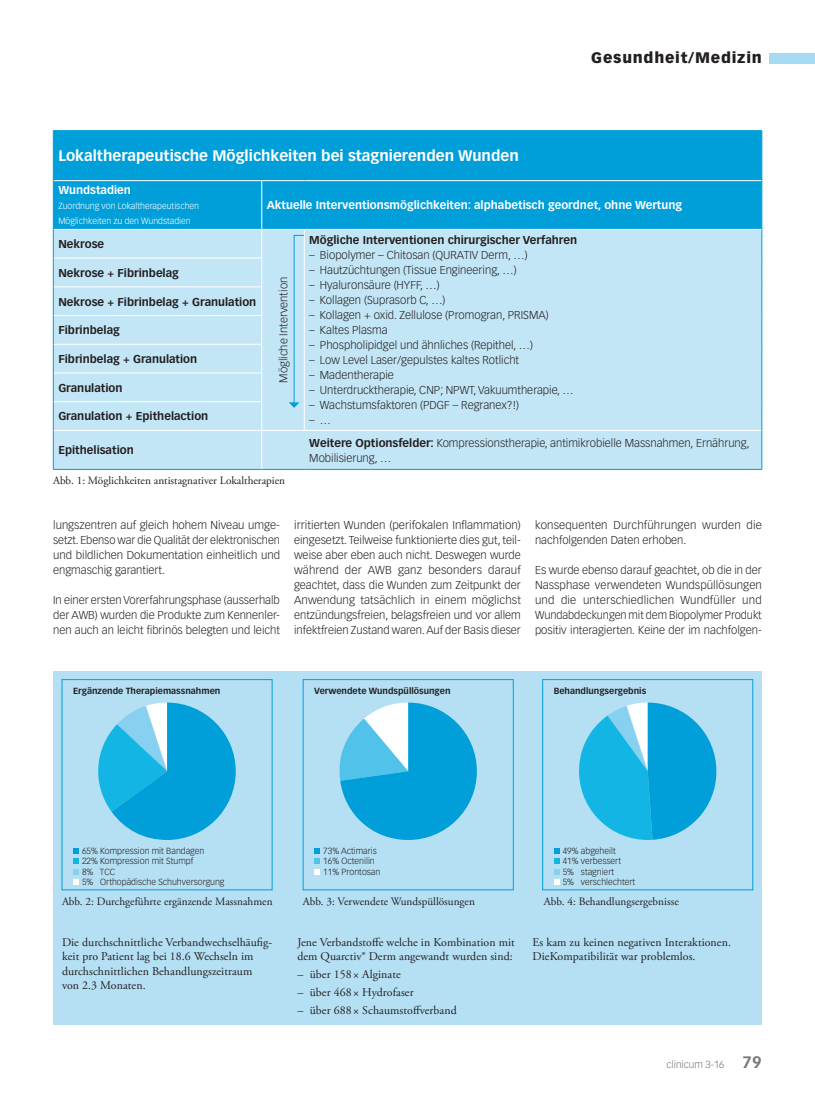
<style>
.page{position:relative;width:815px;height:1099px;background:#fff}
.page>*{position:absolute;margin:0;border:0;box-sizing:border-box;transform-origin:0 0}
.t1{font:700 15px "Vectora LT Std";color:#fff}
.t2{font:900 15px "Vectora LT Std";letter-spacing:.05em;color:#231f20}
.t3{font:11.88px/14.4px "Adobe Garamond Pro";letter-spacing:.005em;color:#231f20}
.t4{font:300 11.25px/15px "Vectora LT Std";color:#231f20;text-align:justify}
.t5{font:700 11.25px "Vectora LT Std";color:#231f20}
.t6{font:11.25px "Adobe Garamond Pro";color:#231f20}
.t7{font:700 11.25px "Vectora LT Std";color:#fff}
.t8{font:300 10px "Vectora LT Std";color:#76787b}
.t9{font:300 8.75px/10.5px "Vectora LT Std";color:#231f20}
.t10{font:700 8.75px "Vectora LT Std";color:#231f20}
.t11{font:300 8.75px/15px "Vectora LT Std";color:#fff}
.s1{font-weight:700}
.s2{font-weight:700;font-size:16.25px}
</style>
<div class="page">
<div style="left:770px;top:53px;width:45px;height:10px;background:#a5daf2"></div>
<div style="left:54px;top:131px;width:708px;height:98px;background:#009fda"></div>
<div style="left:54px;top:230px;width:708px;height:239px;background:#c3e6f6"></div>
<hr style="left:54px;top:180px;width:208px;height:1px;background:#fff">
<hr style="left:262px;top:180px;width:42px;height:1px;background:#fff">
<hr style="left:262px;top:181px;width:1px;height:48px;background:#fff">
<hr style="left:304px;top:180px;width:458px;height:1px;background:#fff">
<hr style="left:54px;top:258px;width:208px;height:1px;background:#fff">
<hr style="left:54px;top:286px;width:208px;height:1px;background:#fff">
<hr style="left:54px;top:315px;width:208px;height:1px;background:#fff">
<hr style="left:54px;top:344px;width:208px;height:1px;background:#fff">
<hr style="left:54px;top:373px;width:208px;height:1px;background:#fff">
<hr style="left:54px;top:401px;width:208px;height:1px;background:#fff">
<svg style="left:262px;top:230px;width:1px;height:200px"></svg>
<hr style="left:54px;top:430px;width:208px;height:1px;background:#fff">
<hr style="left:262px;top:430px;width:42px;height:1px;background:#fff">
<hr style="left:262px;top:430px;width:1px;height:39px;background:#fff">
<hr style="left:304px;top:430px;width:458px;height:1px;background:#fff">
<hr style="left:53px;top:130px;width:209px;height:1px;background:#009fda">
<hr style="left:53px;top:131px;width:1px;height:50px;background:#009fda">
<hr style="left:262px;top:130px;width:42px;height:1px;background:#009fda">
<hr style="left:304px;top:130px;width:458px;height:1px;background:#009fda">
<hr style="left:762px;top:131px;width:1px;height:50px;background:#009fda">
<hr style="left:53px;top:181px;width:1px;height:48px;background:#009fda">
<hr style="left:762px;top:181px;width:1px;height:48px;background:#009fda">
<svg style="left:762px;top:229px;width:1px;height:201px"></svg>
<svg style="left:53px;top:229px;width:1px;height:201px"></svg>
<hr style="left:53px;top:430px;width:1px;height:39px;background:#009fda">
<hr style="left:762px;top:430px;width:1px;height:39px;background:#009fda">
<hr style="left:53px;top:469px;width:209px;height:1px;background:#009fda">
<hr style="left:262px;top:469px;width:42px;height:1px;background:#009fda">
<hr style="left:304px;top:469px;width:458px;height:1px;background:#009fda">
<svg style="left:289px;top:229px;width:16px;height:201px"></svg>
<div style="left:53px;top:670px;width:709px;height:354px;background:#b5e0f4"></div>
<svg style="left:73px;top:848px;width:6px;height:37px"></svg>
<svg style="left:98px;top:702px;width:138px;height:138px"></svg>
<svg style="left:314px;top:848px;width:6px;height:26px"></svg>
<svg style="left:339px;top:702px;width:138px;height:138px"></svg>
<svg style="left:554px;top:848px;width:5px;height:37px"></svg>
<svg style="left:579px;top:702px;width:137px;height:138px"></svg>
<div style="left:542px;top:679px;width:211px;height:211px;border:1px solid #009fda"></div>
<h1 class="t2" style="left:591px;top:49px;width:172px">Gesundheit/Medizin</h1>
<h1 class="t1" style="left:58px;top:147px;width:462px">Lokaltherapeutische Möglichkeiten bei stagnierenden Wunden</h1>
<p class="t7" style="left:58px;top:183px;width:74px">Wundstadien</p>
<p class="t11" style="left:58px;top:199px;width:142px">Zuordnung von Lokaltherapeutischen<br>Möglichkeiten zu den Wundstadien</p>
<p class="t7" style="left:267px;top:198px;width:417px">Aktuelle Interventionsmöglichkeiten: alphabetisch geordnet, ohne Wertung</p>
<p class="t5" style="left:58px;top:237px;width:47px">Nekrose</p>
<p class="t4" style="left:276px;top:383px;width:107px;rotate:-90deg">Mögliche Intervention</p>
<p class="t5" style="left:309px;top:233px;width:269px">Mögliche Interventionen chirurgischer Verfahren</p>
<p class="t4" style="left:309px;top:248px;width:220px">– Biopolymer – Chitosan (QURATIV Derm, …)</p>
<p class="t4" style="left:309px;top:263px;width:209px">– Hautzüchtungen (Tissue Engineering, …)</p>
<p class="t4" style="left:309px;top:278px;width:132px">– Hyaluronsäure (HYFF, …)</p>
<p class="t4" style="left:309px;top:293px;width:138px">– Kollagen (Suprasorb C, …)</p>
<p class="t4" style="left:309px;top:308px;width:241px">– Kollagen + oxid. Zellulose (Promogran, PRISMA)</p>
<p class="t4" style="left:309px;top:323px;width:80px">– Kaltes Plasma</p>
<p class="t4" style="left:309px;top:338px;width:225px">– Phospholipidgel und ähnliches (Repithel, …)</p>
<p class="t4" style="left:309px;top:353px;width:211px">– Low Level Laser/gepulstes kaltes Rotlicht</p>
<p class="t4" style="left:309px;top:368px;width:86px">– Madentherapie</p>
<p class="t4" style="left:309px;top:383px;width:266px">– Unterdrucktherapie, CNP; NPWT, Vakuumtherapie, …</p>
<p class="t4" style="left:309px;top:398px;width:211px">– Wachstumsfaktoren (PDGF – Regranex?!)</p>
<p class="t4" style="left:309px;top:413px;width:23px">– …</p>
<p class="t5" style="left:58px;top:266px;width:122px">Nekrose + Fibrinbelag</p>
<p class="t5" style="left:58px;top:295px;width:200px">Nekrose + Fibrinbelag + Granulation</p>
<p class="t5" style="left:58px;top:323px;width:63px">Fibrinbelag</p>
<p class="t5" style="left:58px;top:352px;width:140px">Fibrinbelag + Granulation</p>
<p class="t5" style="left:58px;top:381px;width:66px">Granulation</p>
<p class="t5" style="left:58px;top:409px;width:151px">Granulation + Epithelaction</p>
<p class="t5" style="left:58px;top:443px;width:77px">Epithelisation</p>
<p class="t4" style="left:309px;top:435px;width:442px"><span class="s1">Weitere Optionsfelder:</span> Kompressionstherapie, antimikrobielle Massnahmen, Ernährung,<br>Mobilisierung, …</p>
<p class="t6" style="left:53px;top:474px;width:234px">Abb. 1: Möglichkeiten antistagnativer Lokaltherapien</p>
<p class="t4" style="left:53px;top:518px;width:228px">lungszentren auf gleich hohem Niveau umge&shy;setzt. Ebenso war die Qualität der elektronischen und bildlichen Dokumentation einheitlich und engmaschig garantiert.</p>
<p class="t4" style="left:53px;top:593px;width:228px">In einer ersten Vorerfahrungsphase (ausserhalb der AWB) wurden die Produkte zum Kennenler&shy;nen auch an leicht fibrinös belegten und leicht</p>
<p class="t4" style="left:294px;top:518px;width:228px">irritierten Wunden (perifokalen Inflammation) eingesetzt. Teilweise funktionierte dies gut, teil&shy;weise aber eben auch nicht. Deswegen wurde während der AWB ganz besonders darauf geachtet, dass die Wunden zum Zeitpunkt der Anwendung tatsächlich in einem möglichst entzü ndungsfreien, belagsfreien und vor allem infektfreien Zustand waren. Auf der Basis dieser</p>
<p class="t4" style="left:535px;top:518px;width:228px">konsequenten Durchfü hrungen wurden die nachfolgenden Daten erhoben.</p>
<p class="t4" style="left:535px;top:563px;width:228px">Es wurde ebenso darauf geachtet, ob die in der Nassphase verwendeten Wundspüllösungen und die unterschiedlichen Wundfü ller und Wund abdeckungen mit dem Biopolymer Produkt positiv interagierten. Keine der im nachfolgen-</p>
<p class="t10" style="left:73px;top:685px;width:149px">Ergänzende Therapiemassnahmen</p>
<p class="t10" style="left:314px;top:685px;width:138px">Verwendete Wundspüllösungen</p>
<p class="t10" style="left:554px;top:685px;width:94px">Behandlungsergebnis</p>
<p class="t9" style="left:82px;top:845px;width:144px">65% Kompression mit Bandagen<br>22% Kompression mit Stumpf<br>8% TCC<br>5% Orthopädische Schuhversorgung</p>
<p class="t9" style="left:323px;top:845px;width:59px">73% Actimaris<br>16% Octenilin<br>11% Prontosan</p>
<p class="t9" style="left:563px;top:845px;width:74px">49% abgeheilt<br>41% verbessert<br>5% stagniert<br>5% verschlechtert</p>
<p class="t6" style="left:62px;top:894px;width:212px">Abb. 2: Durchgefü hrte ergänzende Massnahmen</p>
<p class="t6" style="left:303px;top:894px;width:174px">Abb. 3: Verwendete Wundspü llösungen</p>
<p class="t6" style="left:544px;top:894px;width:136px">Abb. 4: Behandlungsergebnisse</p>
<p class="t3" style="left:62px;top:935px;width:212px">Die durchschnittliche Verbandwechselhäufig&shy;keit pro Patient lag bei 18.6 Wechseln im durchschnittlichen Behandlungszeitraum von 2.3 Monaten.</p>
<p class="t3" style="left:297px;top:935px;width:219px">Jene Verbandstoffe welche in Kombination mit dem Quarctiv® Derm angewandt wurden sind:</p>
<p class="t3" style="left:297px;top:967px;width:105px">– ü ber 158 × Alginate</p>
<p class="t3" style="left:297px;top:985px;width:118px">– ü ber 468 × Hydrofaser</p>
<p class="t3" style="left:297px;top:1003px;width:161px">– ü ber 688 × Schaumstoffverband</p>
<p class="t3" style="left:533px;top:935px;width:200px">Es kam zu keinen negativen Interaktionen.<br>DieKompatibilität war problemlos.</p>
<p class="t8" style="left:667px;top:1058px;width:97px">clinicum 3-16 <span class="s2">79</span></p>
</div>
